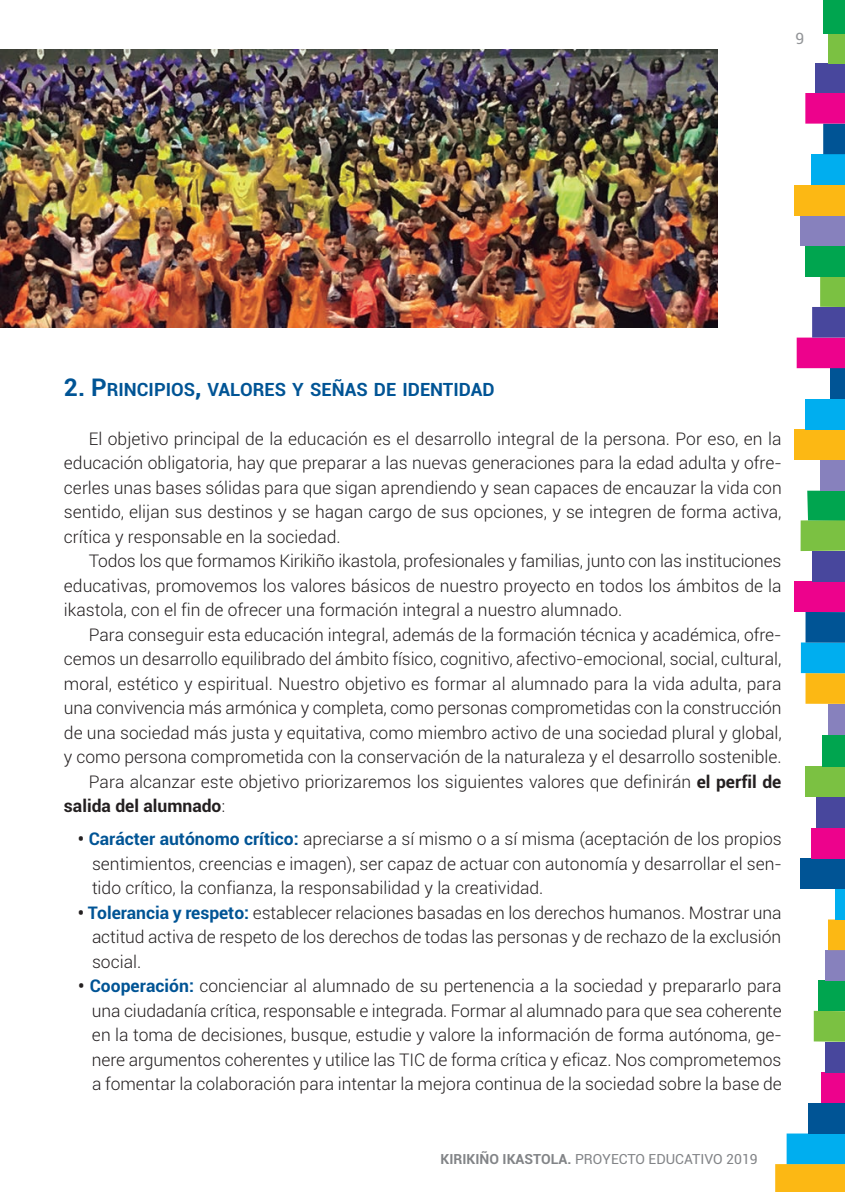
<style>
.page{position:relative;width:845px;height:1192px;background:#fff}
.page>*{position:absolute;margin:0;border:0;box-sizing:border-box;transform-origin:0 0}
.t1{font:700 18.38px "Roboto";color:#005495}
.t2{font:300 17.5px/24.5px "Roboto";color:#231f20;text-align:justify}
.t3{font:700 17.5px "Roboto";color:#231f20}
.t4{font:15.75px "Roboto";color:#939598}
.t5{font:14px "Roboto";color:#828487}
.s1{font-size:24.5px}
.s2{font-weight:700}
.s3{font-weight:300}
.s4{font-weight:700;color:#005495}
</style>
<div class="page">
<div style="left:828px;top:704px;width:17px;height:31px;background:#8781bd"></div>
<div style="left:805px;top:673px;width:40px;height:31px;background:#fcb814"></div>
<div style="left:801px;top:642px;width:44px;height:31px;background:#00aeef"></div>
<div style="left:805px;top:612px;width:40px;height:31px;background:#005495"></div>
<div style="left:794px;top:581px;width:51px;height:31px;background:#ed028c"></div>
<div style="left:812px;top:551px;width:33px;height:30px;background:#48479d"></div>
<svg style="left:800px;top:491px;width:45px;height:60px"></svg>
<div style="left:820px;top:460px;width:25px;height:31px;background:#8781bd"></div>
<div style="left:794px;top:429px;width:51px;height:31px;background:#fcb814"></div>
<div style="left:805px;top:399px;width:40px;height:30px;background:#00aeef"></div>
<div style="left:830px;top:368px;width:15px;height:31px;background:#005495"></div>
<div style="left:796px;top:338px;width:49px;height:30px;background:#ed028c"></div>
<div style="left:812px;top:307px;width:33px;height:31px;background:#48479d"></div>
<div style="left:820px;top:276px;width:25px;height:31px;background:#7bc142"></div>
<div style="left:805px;top:246px;width:40px;height:30px;background:#00a54f"></div>
<div style="left:800px;top:215px;width:45px;height:31px;background:#8781bd"></div>
<div style="left:794px;top:185px;width:51px;height:30px;background:#fcb814"></div>
<div style="left:811px;top:154px;width:34px;height:31px;background:#00aeef"></div>
<div style="left:823px;top:124px;width:22px;height:30px;background:#005495"></div>
<div style="left:805px;top:93px;width:40px;height:31px;background:#ed028c"></div>
<div style="left:815px;top:64px;width:30px;height:29px;background:#48479d"></div>
<div style="left:828px;top:33px;width:17px;height:31px;background:#7bc142"></div>
<div style="left:823px;top:0;width:22px;height:33px;background:#00a54f"></div>
<div style="left:775px;top:1164px;width:70px;height:28px;background:#fcb814"></div>
<div style="left:786px;top:1133px;width:59px;height:31px;background:#00aeef"></div>
<div style="left:808px;top:1103px;width:37px;height:30px;background:#005495"></div>
<div style="left:821px;top:1072px;width:24px;height:31px;background:#ed028c"></div>
<div style="left:825px;top:1042px;width:20px;height:30px;background:#48479d"></div>
<div style="left:814px;top:1011px;width:31px;height:31px;background:#7bc142"></div>
<div style="left:818px;top:980px;width:27px;height:31px;background:#00a54f"></div>
<div style="left:825px;top:950px;width:20px;height:31px;background:#8781bd"></div>
<div style="left:828px;top:919px;width:17px;height:31px;background:#fcb814"></div>
<div style="left:835px;top:889px;width:10px;height:30px;background:#00aeef"></div>
<div style="left:800px;top:858px;width:45px;height:31px;background:#005495"></div>
<div style="left:811px;top:828px;width:34px;height:30px;background:#ed028c"></div>
<div style="left:816px;top:797px;width:29px;height:31px;background:#48479d"></div>
<div style="left:805px;top:766px;width:40px;height:31px;background:#7bc142"></div>
<div style="left:822px;top:735px;width:23px;height:31px;background:#00a54f"></div>
<img style="left:1px;top:49px;width:716px;height:278px">
<p class="t4" style="left:795px;top:29px;width:10px">9</p>
<p class="t1" style="left:64px;top:379px;width:432px"><span class="s1">2. P</span>RINCIPIOS<span class="s1">,</span> VALORES Y SEÑAS DE IDENTIDAD</p>
<p class="t2" style="left:64px;top:426px;width:719px;text-indent:25px">El objetivo principal de la educación es el desarrollo integral de la persona. Por eso, en la educación obligatoria, hay que preparar a las nuevas generaciones para la edad adulta y ofre&shy;cerles unas bases sólidas para que sigan aprendiendo y sean capaces de encauzar la vida con sentido, elijan sus destinos y se hagan cargo de sus opciones, y se integren de forma activa, crítica y responsable en la sociedad.</p>
<p class="t2" style="left:64px;top:549px;width:719px;text-indent:25px">Todos los que formamos Kirikiño ikastola, profesionales y familias, junto con las instituciones educativas, promovemos los valores básicos de nuestro proyecto en todos los ámbitos de la ikastola, con el fin de ofrecer una formación integral a nuestro alumnado.</p>
<p class="t2" style="left:89px;top:622px;width:694px">Para conseguir esta educación integral, además de la formación técnica y académica, ofre-</p>
<p class="t2" style="left:64px;top:647px;width:719px">cemos un desarrollo equilibrado del ámbito físico, cognitivo, afectivo-emocional, social, cultural,</p>
<p class="t2" style="left:64px;top:671px;width:719px">moral, estético y espiritual. Nuestro objetivo es formar al alumnado para la vida adulta, para</p>
<p class="t2" style="left:64px;top:696px;width:719px">una convivencia más armónica y completa, como personas comprometidas con la construcción</p>
<p class="t2" style="left:64px;top:720px;width:719px">de una sociedad más justa y equitativa, como miembro activo de una sociedad plural y global,</p>
<p class="t2" style="left:64px;top:745px;width:719px">y como persona comprometida con la conservación de la naturaleza y el desarrollo sostenible.</p>
<p class="t2" style="left:89px;top:769px;width:694px">Para alcanzar este objetivo priorizaremos los siguientes valores que definirán <span class="s2">el perfil de</span></p>
<p class="t3" style="left:64px;top:796px;width:163px">salida del alumnado<span class="s3">:</span></p>
<p class="t2" style="left:92px;top:827px;width:691px;text-indent:-14px"><span class="s2">•</span> <span class="s4">Carácter autónomo crítico:</span> apreciarse a sí mismo o a sí misma (aceptación de los propios sentimientos, creencias e imagen), ser capaz de actuar con autonomía y desarrollar el sen&shy;tido crítico, la confianza, la responsabilidad y la creatividad.</p>
<p class="t2" style="left:92px;top:901px;width:691px;text-indent:-14px"><span class="s2">•</span> <span class="s4">Tolerancia y respeto:</span> establecer relaciones basadas en los derechos humanos. Mostrar una actitud activa de respeto de los derechos de todas las personas y de rechazo de la exclusión social.</p>
<p class="t2" style="left:92px;top:974px;width:691px;text-indent:-14px"><span class="s2">•</span> <span class="s4">Cooperación:</span> concienciar al alumnado de su pertenencia a la sociedad y prepararlo para una ciudadanía crítica, responsable e integrada. Formar al alumnado para que sea coherente en la toma de decisiones, busque, estudie y valore la información de forma autónoma, ge&shy;nere argumentos coherentes y utilice las TIC de forma crítica y eficaz. Nos comprometemos a fomentar la colaboración para intentar la mejora continua de la sociedad sobre la base de</p>
<p class="t5" style="left:440px;top:1150px;width:319px"><span class="s2">KIRIKIÑO IKASTOLA.</span> PROYECTO EDUCATIVO 2019</p>
</div>
